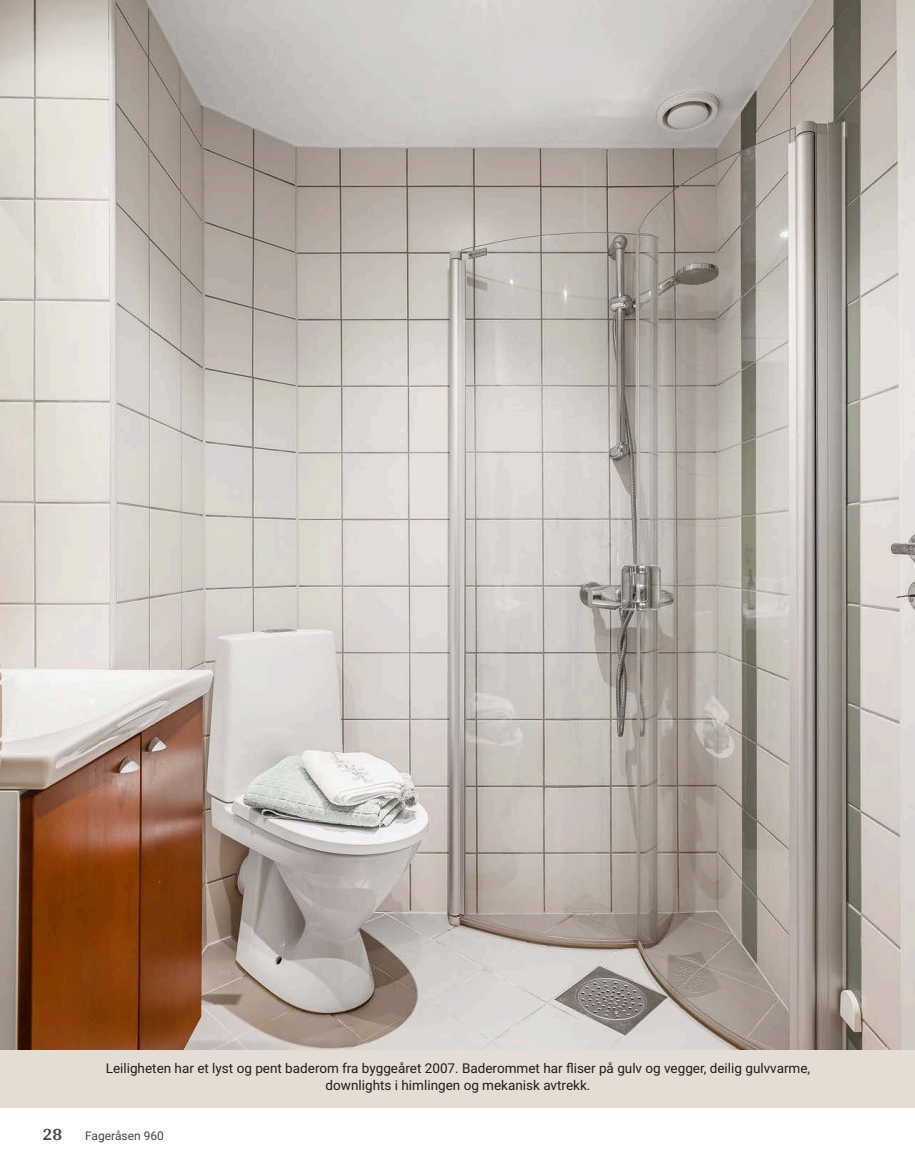
<style>
.page{position:relative;width:915px;height:1172px;background:#fff}
.page>*{position:absolute;margin:0;border:0;box-sizing:border-box;transform-origin:0 0}
.t1{font:700 18px "Arya";color:#414749}
.t2{font:13.5px/16.5px "Roboto Vitec";color:#1d1d1b;text-align:center}
.t3{font:12px "Roboto Vitec";color:#414749}
</style>
<div class="page">
<img style="left:0;top:0;width:914px;height:1050px">
<div style="left:0;top:1050px;width:914px;height:58px;background:#e5dcd4"></div>
<hr style="left:914px;top:1050px;width:1px;height:58px;background:#e5dcd4">
<p class="t2" style="left:106px;top:1060px;width:705px">Leiligheten har et lyst og pent baderom fra byggeåret 2007. Baderommet har fliser på gulv og vegger, deilig gulvvarme, downlights i himlingen og mekanisk avtrekk.</p>
<h1 class="t1" style="left:43px;top:1123px;width:21px">28</h1>
<p class="t3" style="left:85px;top:1127px;width:80px">Fageråsen 960</p>
</div>
